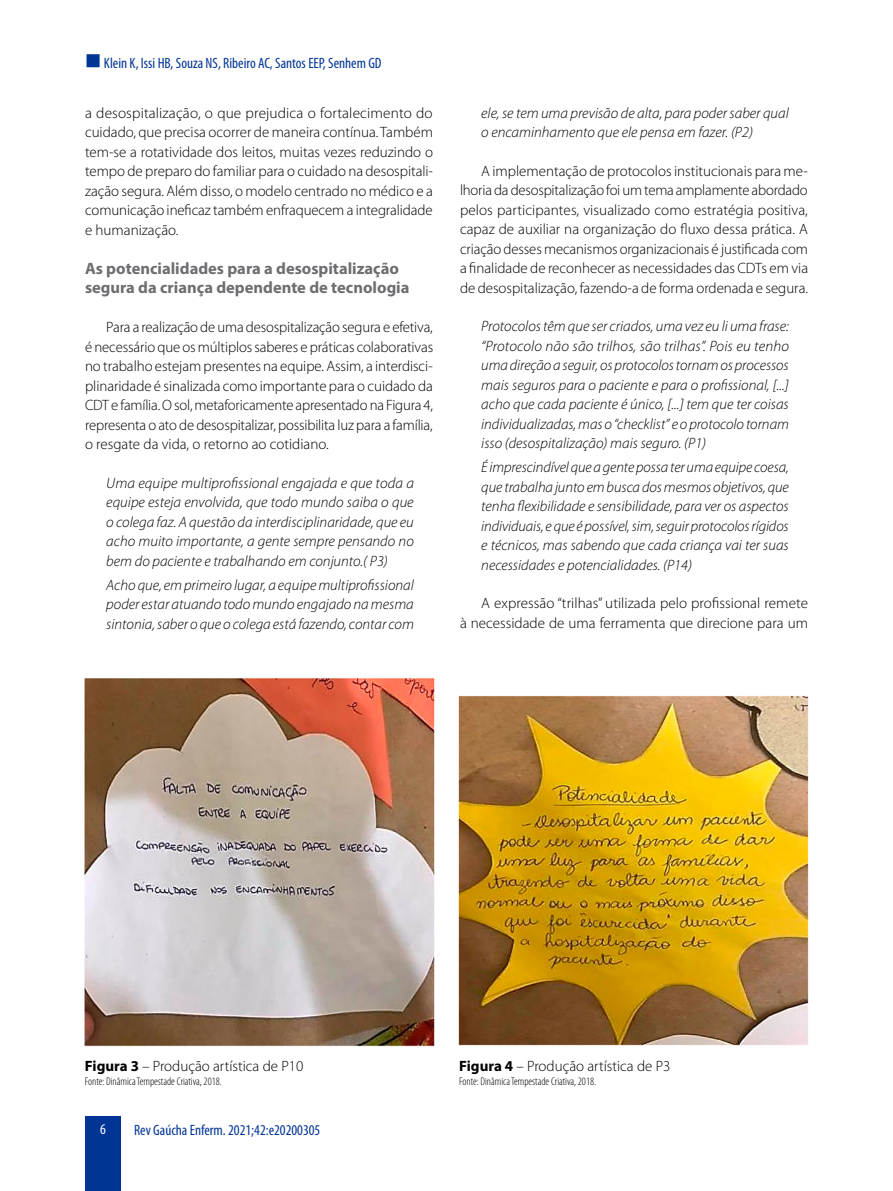
<style>
.page{position:relative;width:893px;height:1191px;background:#fff}
.page>*{position:absolute;margin:0;border:0;box-sizing:border-box;transform-origin:0 0}
.SUBSEÇÃO{font:700 16.5px/19.5px "Myriad Pro";color:#6d6e71}
.MIOLO-PT{font:300 15px/19.5px "Myriad Pro";color:#000;text-align:justify}
.CITAÇÃO-PT{font:italic 300 15px/19.5px "Myriad Pro";color:#000;text-align:justify}
.t1{font:condensed 15px "Myriad Pro";color:#003595}
.Titulo_quadro_figura{font:300 15px "Myriad Pro";color:#000}
.t2{font:condensed 15px "Myriad Pro";color:#fff}
.Fonte_quadro_figura{font:300 condensed 11.25px "Myriad Pro";color:#000}
.s1{font-weight:700}
</style>
<div class="page">
<div style="left:85px;top:1116px;width:36px;height:75px;background:#003595"></div>
<img style="left:84px;top:678px;width:351px;height:369px">
<img style="left:458px;top:695px;width:351px;height:351px">
<p class="t1" style="left:104px;top:54px;width:279px">Klein K, Issi HB, Souza NS, Ribeiro AC, Santos EEP, Senhem GD</p>
<p class="MIOLO-PT" style="left:85px;top:103px;width:349px">a desospitalização, o que prejudica o fortalecimento do cuidado, que precisa ocorrer de maneira contínua. Também tem-se a rotatividade dos leitos, muitas vezes reduzindo o tempo de preparo do familiar para o cuidado na desospitali&shy;zação segura. Além disso, o modelo centrado no médico e a comunicação ineficaz também enfraquecem a integralidade e humanização.</p>
<p class="SUBSEÇÃO" style="left:85px;top:258px;width:326px">As potencialidades para a desospitalização segura da criança dependente de tecnologia</p>
<p class="MIOLO-PT" style="left:85px;top:317px;width:350px;text-indent:21px">Para a realização de uma desospitalização segura e efetiva, é necessário que os múltiplos saberes e práticas colaborativas no trabalho estejam presentes na equipe. Assim, a interdisci&shy;plinaridade é sinalizada como importante para o cuidado da CDT e família. O sol, metaforicamente apresentado na Figura 4, representa o ato de desospitalizar, possibilita luz para a família, o resgate da vida, o retorno ao cotidiano.</p>
<p class="CITAÇÃO-PT" style="left:106px;top:473px;width:309px">Uma equipe multiprofissional engajada e que toda a equipe esteja envolvida, que todo mundo saiba o que o colega faz. A questão da interdisciplinaridade, que eu acho muito importante, a gente sempre pensando no bem do paciente e trabalhando em conjunto.( P3)</p>
<p class="CITAÇÃO-PT" style="left:106px;top:575px;width:309px">Acho que, em primeiro lugar, a equipe multiprofissional poder estar atuando todo mundo engajado na mesma sintonia, saber o que o colega está fazendo, contar com</p>
<p class="CITAÇÃO-PT" style="left:481px;top:103px;width:309px">ele, se tem uma previsão de alta, para poder saber qual o encaminhamento que ele pensa em fazer. (P2)</p>
<p class="MIOLO-PT" style="left:460px;top:161px;width:350px;text-indent:21px">A implementação de protocolos institucionais para me&shy;lhoria da desospitalização foi um tema amplamente abordado pelos participantes, visualizado como estratégia positiva, capaz de auxiliar na organização do fluxo dessa prática. A criação desses mecanismos organizacionais é justificada com a finalidade de reconhecer as necessidades das CDTs em via de desospitalização, fazendo-a de forma ordenada e segura.</p>
<p class="CITAÇÃO-PT" style="left:481px;top:316px;width:309px">Protocolos têm que ser criados, uma vez eu li uma frase: “Protocolo não são trilhos, são trilhas”. Pois eu tenho uma direção a seguir, os protocolos tornam os processos mais seguros para o paciente e para o profissional, [...] acho que cada paciente é único, [...] tem que ter coisas individualizadas, mas o “checklist” e o protocolo tornam isso (desospitalização) mais seguro. (P1)</p>
<p class="CITAÇÃO-PT" style="left:481px;top:457px;width:309px">É imprescindível que a gente possa ter uma equipe coesa, que trabalha junto em busca dos mesmos objetivos, que tenha flexibilidade e sensibilidade, para ver os aspectos individuais, e que é possível, sim, seguir protocolos rígidos e técnicos, mas sabendo que cada criança vai ter suas necessidades e potencialidades. (P14)</p>
<p class="MIOLO-PT" style="left:460px;top:593px;width:349px;text-align:right">A expressão “trilhas” utilizada pelo profissional remete<br>à necessidade de uma ferramenta que direcione para um</p>
<p class="Titulo_quadro_figura" style="left:85px;top:1057px;width:220px"><span class="s1">Figura 3</span> – Produção artística de P10</p>
<p class="Fonte_quadro_figura" style="left:85px;top:1074px;width:138px">Fonte: Dinâmica Tempestade Criativa, 2018.</p>
<p class="t2" style="left:100px;top:1120px;width:7px">6</p>
<p class="t1" style="left:134px;top:1121px;width:188px">Rev Gaúcha Enferm. 2021;42:e20200305</p>
<p class="Titulo_quadro_figura" style="left:459px;top:1057px;width:213px"><span class="s1">Figura 4</span> – Produção artística de P3</p>
<p class="Fonte_quadro_figura" style="left:459px;top:1074px;width:138px">Fonte: Dinâmica Tempestade Criativa, 2018.</p>
</div>
